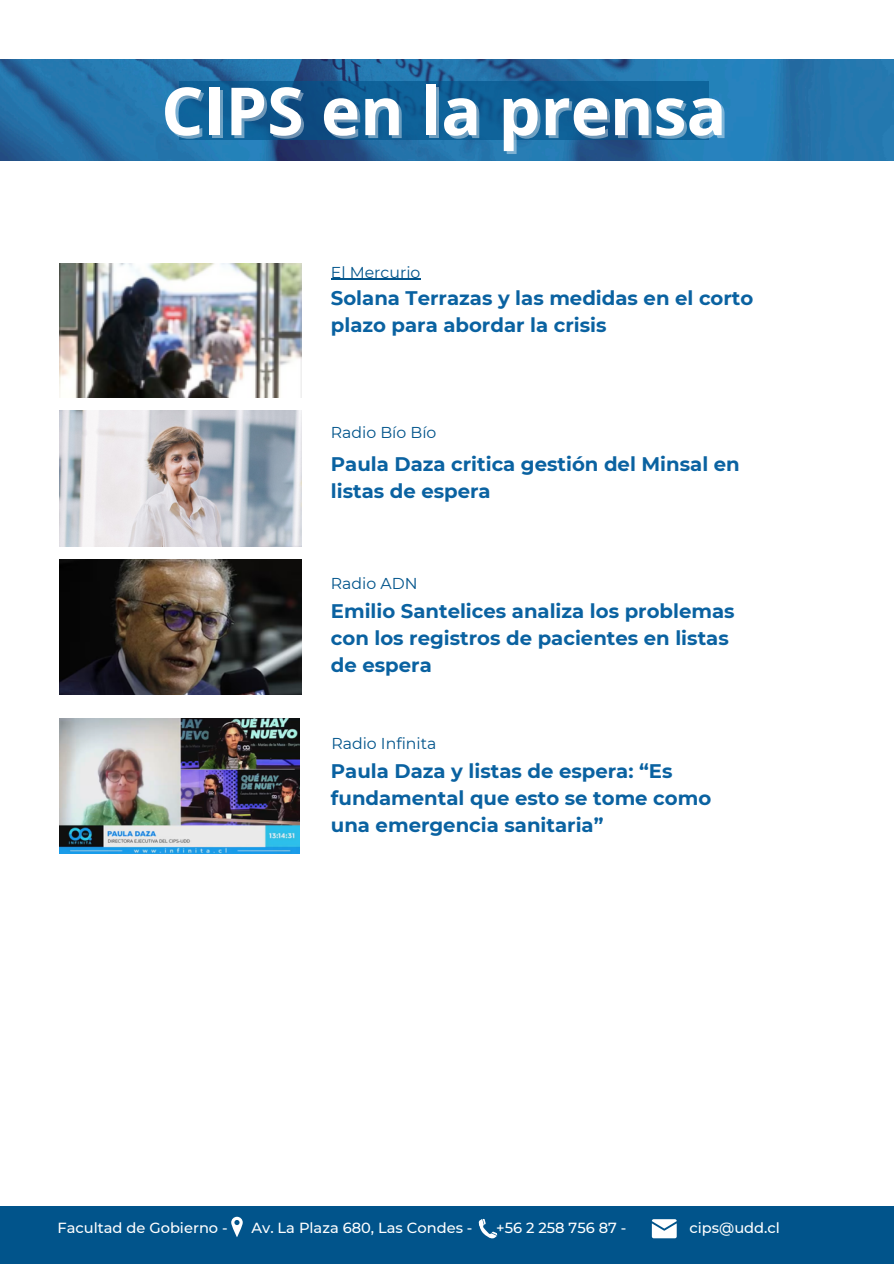
<style>
.page{position:relative;width:894px;height:1264px;background:#fff}
.page>*{position:absolute;margin:0;border:0;box-sizing:border-box;transform-origin:0 0}
.t1{font:700 66.3px "Open Sans";color:#fff}
.t2{font:700 19.65px/27px "Montserrat";color:#0a62a1}
.t3{font:15.75px "Montserrat";color:#01548b}
.t4{font:500 14.7px "Montserrat";color:#fff}
</style>
<div class="page">
<div style="left:0;top:1206px;width:893px;height:57px;background:#01548b"></div>
<svg style="left:231px;top:1216px;width:11px;height:20px"></svg>
<svg style="left:478px;top:1218px;width:20px;height:21px"></svg>
<svg style="left:651px;top:1219px;width:25px;height:19px"></svg>
<img style="left:0;top:59px;width:893px;height:102px">
<svg style="left:179px;top:81px;width:529px;height:59px;background:#0d5b92"></svg>
<img style="left:59px;top:263px;width:242px;height:134px">
<img style="left:59px;top:411px;width:242px;height:135px">
<img style="left:59px;top:559px;width:242px;height:135px">
<img style="left:59px;top:718px;width:240px;height:135px">
<hr style="left:331px;top:279px;width:89px;height:1px;background:#01548b">
<p class="t1" style="left:161px;top:64px;width:566px">CIPS en la prensa</p>
<p class="t3" style="left:331px;top:262px;width:91px">El Mercurio</p>
<p class="t2" style="left:331px;top:285px;width:424px">Solana Terrazas y las medidas en el corto plazo para abordar la crisis</p>
<p class="t3" style="left:331px;top:422px;width:107px">Radio Bío Bío</p>
<p class="t2" style="left:331px;top:450px;width:410px">Paula Daza critica gestión del Minsal en listas de espera</p>
<p class="t3" style="left:331px;top:574px;width:88px">Radio ADN</p>
<h2 class="t2" style="left:331px;top:598px;width:405px">Emilio Santelices analiza los problemas con los registros de pacientes en listas de espera</h2>
<p class="t3" style="left:331px;top:733px;width:106px">Radio Infinita</p>
<h2 class="t2" style="left:331px;top:757px;width:382px">Paula Daza y listas de espera: “Es fundamental que esto se tome como una emergencia sanitaria”</h2>
<h1 class="t4" style="left:57px;top:1218px;width:172px">Facultad de Gobierno -</h1>
<h1 class="t4" style="left:251px;top:1218px;width:222px">Av. La Plaza 680, Las Condes -</h1>
<h1 class="t4" style="left:496px;top:1218px;width:132px">+56 2 258 756 87 -</h1>
<h1 class="t4" style="left:689px;top:1218px;width:92px">cips@udd.cl</h1>
</div>
